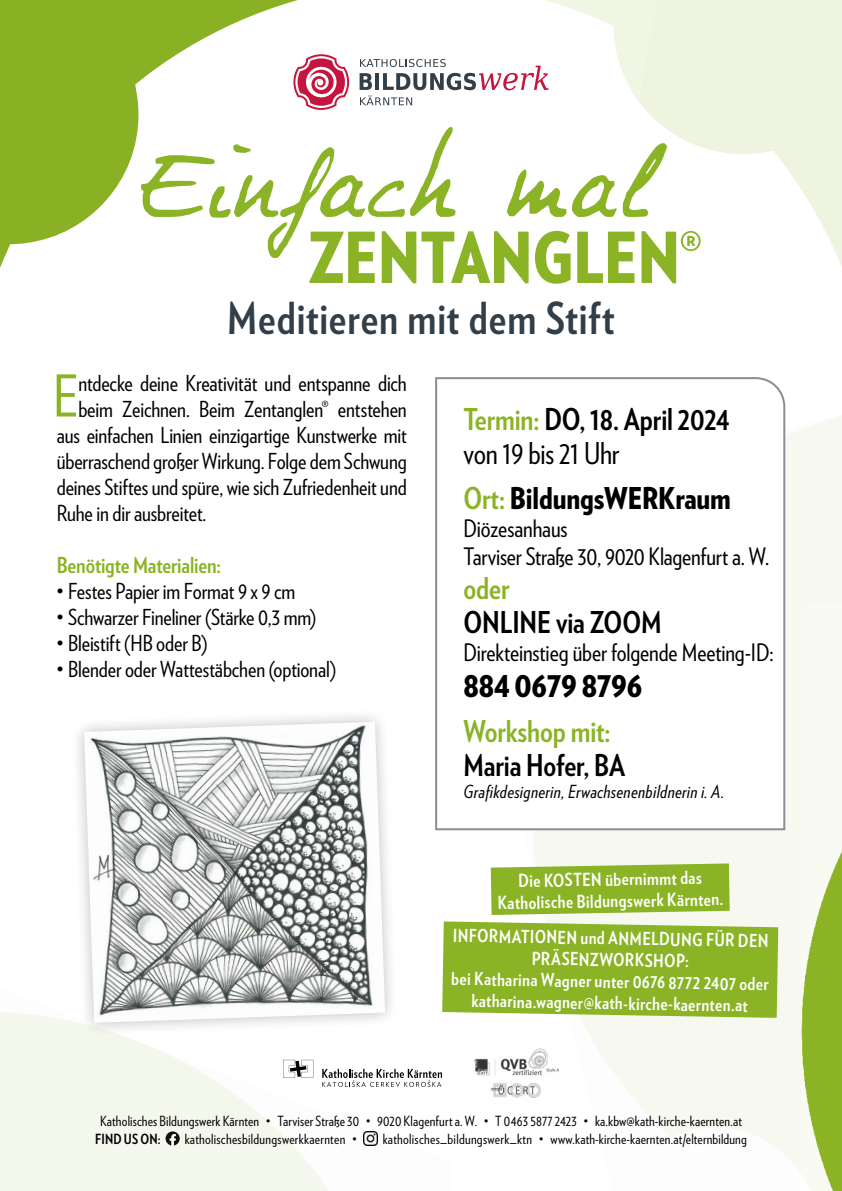
<style>
.page{position:relative;width:842px;height:1191px;background:#fff}
.page>*{position:absolute;margin:0;border:0;box-sizing:border-box;transform-origin:0 0}
.t1{font:80px "Philing";letter-spacing:.045em;color:#8ab325}
.t2{font:900 70px "Verlag Condensed";letter-spacing:-.005em;color:#8ab325}
.t3{font:57.4px "Verlag Condensed";color:#8ab325}
.t4{font:700 44px "Verlag Condensed";letter-spacing:.02em;color:#323e48}
.t5{font:700 30px/34px "Verlag Condensed";letter-spacing:-.005em;color:#000}
.t6{font:900 30px "Verlag Condensed";letter-spacing:-.005em;color:#000}
.t7{font:700 30px "Verlag Condensed";letter-spacing:-.005em;color:#8ab325}
.t8{font:24px/28px "Verlag Condensed";letter-spacing:-.005em;color:#000}
.t9{font:22px "Verlag Condensed";letter-spacing:-.005em;color:#000}
.t10{font:700 22px "Verlag Condensed";letter-spacing:-.005em;color:#8ab325}
.t11{font:700 18px/21.6px "Verlag Condensed";color:#fff;text-align:center}
.t12{font:italic 18px "Verlag Condensed";letter-spacing:.02em;color:#000}
.t13{font:14px "Verlag Condensed";letter-spacing:.01em;color:#000}
.t14{font:700 14px "Verlag Condensed";letter-spacing:.015em;color:#000}
.s1{color:#8ab325}
.s2{font-weight:400}
.s3{font-weight:700;color:#8ab325}
</style>
<div class="page">
<img style="left:51px;top:0;width:212px;height:69px">
<img style="left:263px;top:0;width:35px;height:12px">
<img style="left:0;top:0;width:51px;height:268px">
<img style="left:6px;top:49px;width:150px;height:204px">
<img style="left:808px;top:192px;width:34px;height:65px">
<svg style="left:838px;top:257px;width:4px;height:10px"></svg>
<img style="left:545px;top:0;width:111px;height:101px">
<img style="left:0;top:1012px;width:377px;height:179px">
<img style="left:534px;top:717px;width:268px;height:360px">
<img style="left:788px;top:714px;width:14px;height:57px">
<img style="left:802px;top:606px;width:40px;height:585px">
<div style="left:280px;top:1055px;width:165px;height:35px;background:#fff"></div>
<svg style="left:283px;top:1059px;width:30px;height:18px"></svg>
<svg style="left:322px;top:1068px;width:120px;height:19px"></svg>
<img style="left:474px;top:1042px;width:88px;height:56px">
<svg style="left:166px;top:1131px;width:14px;height:14px"></svg>
<img style="left:364px;top:1131px;width:14px;height:14px">
<svg style="left:360px;top:59px;width:189px;height:46px"></svg>
<svg style="left:293px;top:54px;width:56px;height:56px"></svg>
<svg style="left:435px;top:377px;width:351px;height:454px"></svg>
<svg style="left:491px;top:863px;width:239px;height:52px;background:#94b938"></svg>
<svg style="left:442px;top:921px;width:336px;height:96px;background:#92b834"></svg>
<div style="left:70px;top:708px;width:329px;height:328px;background:#000;opacity:.25"></div>
<img style="left:84px;top:721px;width:301px;height:301px">
<h1 class="t1" style="left:140px;top:142px;width:503px">Einfach mal</h1>
<h2 class="t2" style="left:308px;top:203px;width:395px">ZENTANGLEN®</h2>
<h3 class="t4" style="left:227px;top:285px;width:389px">Meditieren mit dem Stift</h3>
<h3 class="t3" style="left:53px;top:355px;width:28px">E</h3>
<p class="t9" style="left:78px;top:367px;width:330px">ntdecke deine Kreativität und entspanne dich</p>
<p class="t9" style="left:78px;top:393px;width:330px">beim Zeichnen. Beim Zentanglen® entstehen</p>
<p class="t9" style="left:57px;top:419px;width:352px">aus einfachen Linien einzigartige Kunstwerke mit</p>
<p class="t9" style="left:57px;top:445px;width:352px">überraschend großer Wirkung. Folge dem Schwung</p>
<p class="t9" style="left:57px;top:471px;width:352px">deines Stiftes und spüre, wie sich Zufriedenheit und</p>
<p class="t9" style="left:57px;top:497px;width:151px">Ruhe in dir ausbreitet.</p>
<p class="t10" style="left:57px;top:548px;width:166px">Benötigte Materialien:</p>
<p class="t9" style="left:57px;top:575px;width:240px">• Festes Papier im Format 9 x 9 cm</p>
<p class="t9" style="left:57px;top:601px;width:261px">• Schwarzer Fineliner (Stärke 0,3 mm)</p>
<p class="t9" style="left:57px;top:627px;width:152px">• Bleistift (HB oder B)</p>
<p class="t9" style="left:57px;top:653px;width:281px">• Blender oder Wattestäbchen (optional)</p>
<h3 class="t5" style="left:463px;top:400px;width:267px"><span class="s1">Termin:</span> DO, 18. April 2024 <span class="s2">von 19 bis 21 Uhr</span></h3>
<h3 class="t6" style="left:463px;top:474px;width:269px"><span class="s3">Ort:</span> BildungsWERKraum</h3>
<p class="t8" style="left:463px;top:513px;width:307px">Diözesanhaus<br>Tarviser Straße 30, 9020 Klagenfurt a. W.</p>
<h3 class="t7" style="left:463px;top:566px;width:48px">oder</h3>
<h3 class="t5" style="left:463px;top:604px;width:200px">ONLINE via ZOOM</h3>
<p class="t8" style="left:463px;top:637px;width:312px">Direkteinstieg über folgende Meeting-ID:</p>
<h3 class="t6" style="left:463px;top:662px;width:181px">884 0679 8796</h3>
<h3 class="t7" style="left:463px;top:709px;width:149px">Workshop mit:</h3>
<h3 class="t5" style="left:463px;top:747px;width:163px">Maria Hofer, BA</h3>
<p class="t12" style="left:463px;top:779px;width:262px">Grafikdesignerin, Erwachsenenbildnerin i. A.</p>
<p class="t11" style="left:497px;top:869px;width:227px;rotate:-1deg">Die KOSTEN übernimmt das<br>Katholische Bildungswerk Kärnten.</p>
<p class="t11" style="left:452px;top:923px;width:319px;rotate:1deg">INFORMATIONEN und ANMELDUNG FÜR DEN PRÄSENZWORKSHOP:<br>bei Katharina Wagner unter 0676 8772 2407 oder katharina.wagner@kath-kirche-kaernten.at</p>
<p class="t13" style="left:100px;top:1111px;width:643px">Katholisches Bildungswerk Kärnten • Tarviser Straße 30 • 9020 Klagenfurt a. W. • T 0463 5877 2423 • ka.kbw@kath-kirche-kaernten.at</p>
<p class="t14" style="left:95px;top:1128px;width:67px">FIND US ON:</p>
<p class="t13" style="left:185px;top:1129px;width:173px">katholischesbildungswerkkaernten •</p>
<p class="t13" style="left:383px;top:1129px;width:366px">katholisches_bildungswerk_ktn • www.kath-kirche-kaernten.at/elternbildung</p>
</div>
